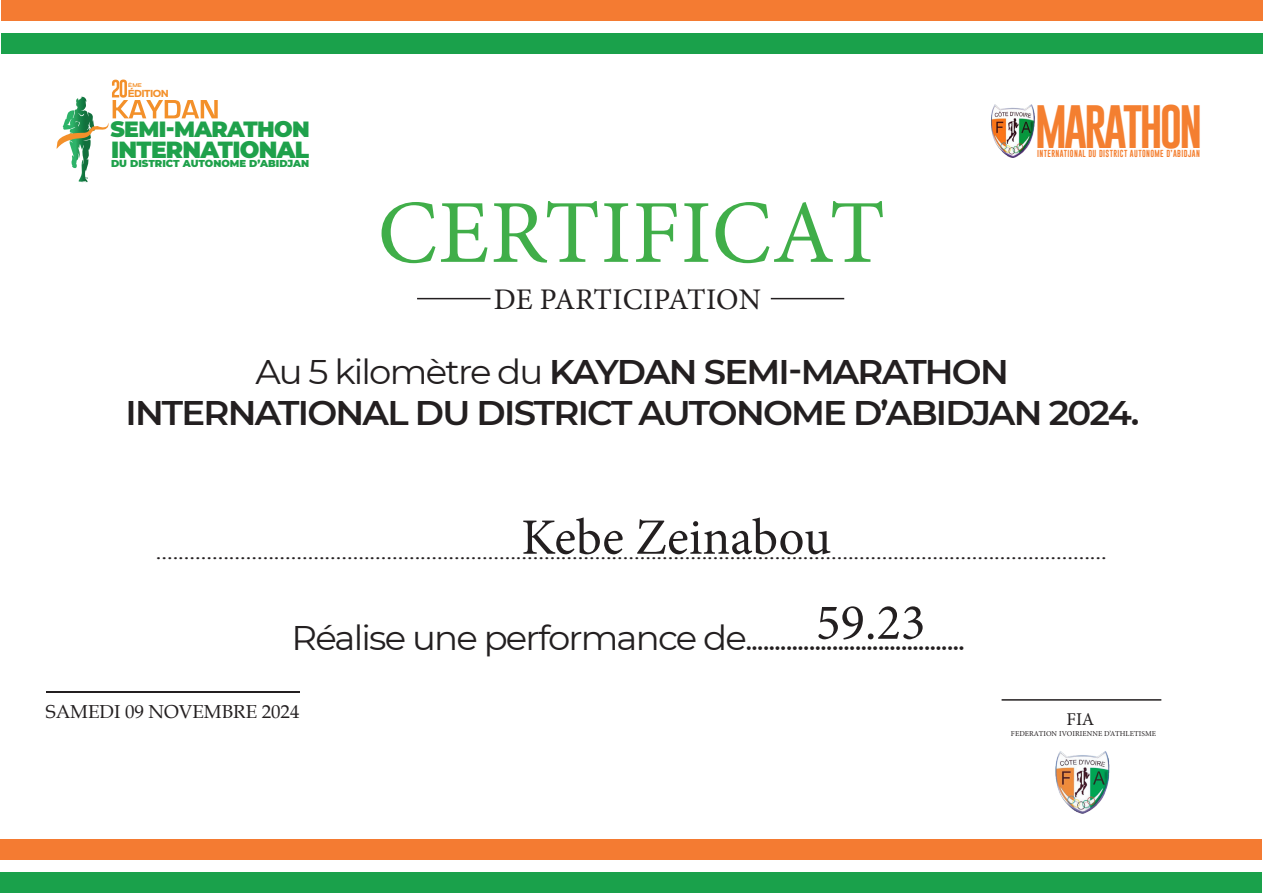
<style>
.page{position:relative;width:1263px;height:893px;background:#fff}
.page>*{position:absolute;margin:0;border:0;box-sizing:border-box;transform-origin:0 0}
.t1{font:90px "Minion Pro";letter-spacing:.01em;color:#40ae49}
.t2{font:51px/85.1px "Minion Pro";color:#231f20}
.t3{font:44.7px "Gobold";letter-spacing:-.07em;color:#f47f30}
.t4{font:600 34.2px/41px "Montserrat";letter-spacing:-.05em;color:#231f20;text-align:center;scale:1.04 1}
.t5{font:34.2px "Montserrat";letter-spacing:-.05em;color:#231f20;scale:1.04 1}
.t6{font:30px "Minion Pro";color:#231f20}
.t7{font:900 23.25px "Montserrat";letter-spacing:-.03em;color:#1fa14b}
.t8{font:900 22.05px "Montserrat";letter-spacing:-.03em;color:#1fa14b}
.t9{font:18.75px "Book Antiqua";color:#231f20}
.t10{font:18px "Minion Pro";color:#231f20;scale:1.37 1}
.t11{font:18px "Minion Pro";color:#231f20}
.t12{font:800 10.35px "Nexa";letter-spacing:-.05em;color:#f3902a}
.t13{font:900 10.05px "Montserrat";color:#1fa14b}
.t14{font:7.5px "Gobold";letter-spacing:.05em;color:#f47f30}
.t15{font:7.5px "Minion Pro";letter-spacing:.01em;color:#231f20}
.t16{font:5.4px "Marsek Demi";color:#f3902a}
.s1{font-weight:400}
</style>
<div class="page">
<div style="left:1px;top:0;width:1262px;height:21px;background:#f47b32"></div>
<div style="left:1px;top:33px;width:1262px;height:21px;background:#1aa14b"></div>
<div style="left:0;top:839px;width:1262px;height:21px;background:#f47b32"></div>
<div style="left:0;top:872px;width:1262px;height:21px;background:#1aa14b"></div>
<svg style="left:56px;top:80px;width:162px;height:102px"></svg>
<hr style="left:1001px;top:699px;width:160px;height:2px;background:#231f20">
<hr style="left:417px;top:298px;width:73px;height:1px;background:#231f20">
<hr style="left:771px;top:298px;width:73px;height:1px;background:#231f20">
<img style="left:1055px;top:751px;width:55px;height:63px">
<img style="left:991px;top:105px;width:43px;height:52px">
<hr style="left:46px;top:691px;width:253px;height:1px;background:#231f20">
<p class="t16" style="left:128px;top:81px;width:15px">ÈME</p>
<p class="t12" style="left:128px;top:87px;width:43px">ÉDITION</p>
<p class="t8" style="left:110px;top:112px;width:201px">SEMI-MARATHON</p>
<p class="t13" style="left:111px;top:156px;width:200px">DU DISTRICT AUTONOME D’ABIDJAN</p>
<p class="t7" style="left:111px;top:132px;width:200px">INTERNATIONAL</p>
<h1 class="t1" style="left:378px;top:173px;width:509px">CERTIFICAT</h1>
<h3 class="t6" style="left:494px;top:279px;width:269px">DE PARTICIPATION</h3>
<h3 class="t3" style="left:1035px;top:98px;width:169px">MARATHON</h3>
<p class="t14" style="left:1037px;top:149px;width:164px">INTERNATIONAL DU DISTRICT AUTONOME D’ABIDJAN</p>
<h3 class="t4" style="left:125px;top:350px;width:976px"><span class="s1">Au 5 kilomètre du</span> KAYDAN SEMI-MARATHON<br>INTERNATIONAL DU DISTRICT AUTONOME D’ABIDJAN 2024.</h3>
<h2 class="t2" style="left:816px;top:495px;width:111px;text-indent:-295px">Kebe Zeinabou<br>59.23</h2>
<p class="t10" style="left:156px;top:541px;width:696px">.........................................................................................................................................................................</p>
<h3 class="t5" style="left:292px;top:614px;width:649px">Réalise une performance de......................................</h3>
<p class="t9" style="left:46px;top:698px;width:255px">SAMEDI 09 NOVEMBRE 2024</p>
<p class="t11" style="left:1066px;top:707px;width:29px">FIA</p>
<p class="t15" style="left:1011px;top:729px;width:147px">FEDERATION IVOIRIENNE D’ATHLETISME</p>
</div>
